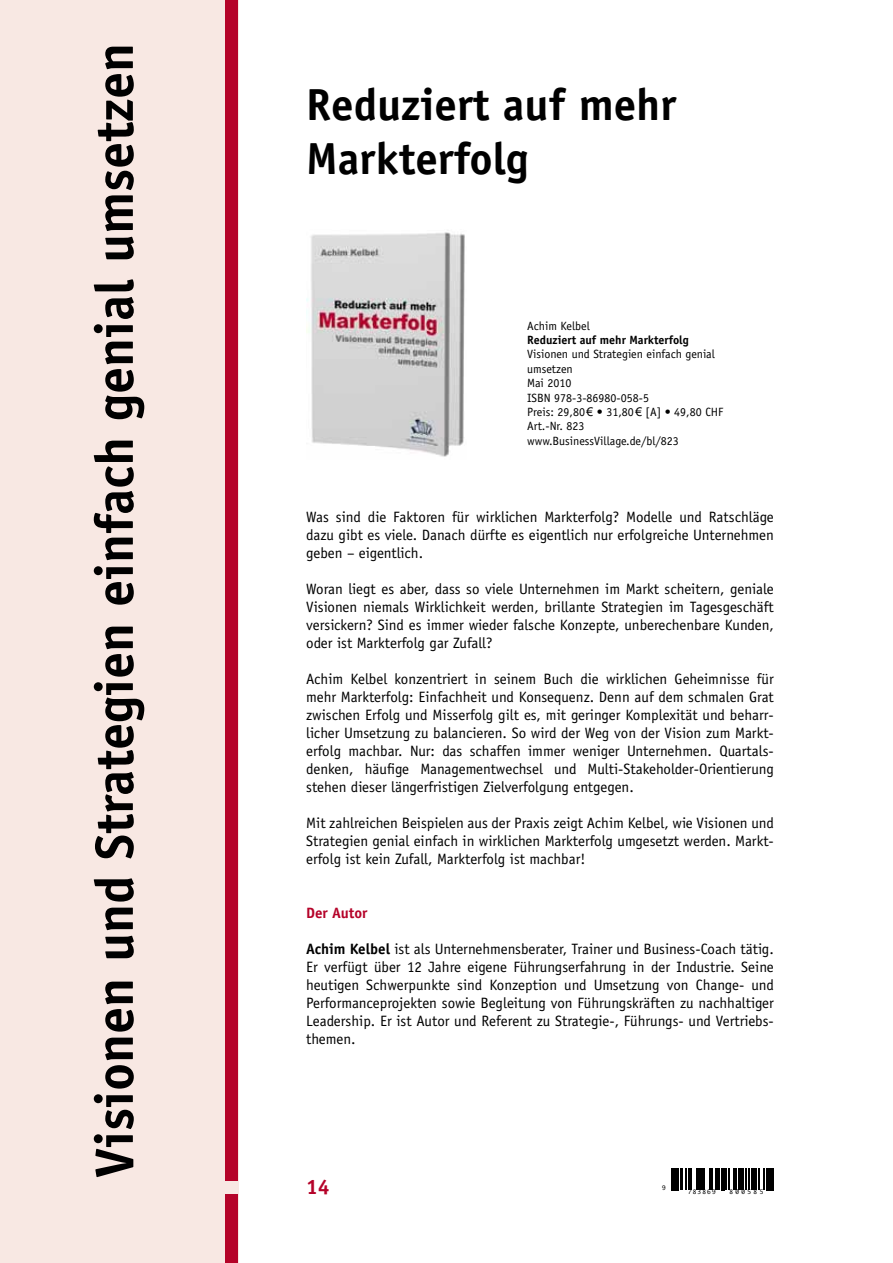
<style>
.page{position:relative;width:893px;height:1263px;background:#fff}
.page>*{position:absolute;margin:0;border:0;box-sizing:border-box;transform-origin:0 0}
.t1{font:700 54px "Officina Sans";color:#000}
.t2{font:700 45px/54px "Officina Sans";color:#000}
.t3{font:700 21px "Officina Sans";color:#b50329}
.t4{font:15px/18px "Officina Sans";color:#000;text-align:justify}
.t5{font:700 15px "Officina Sans";color:#b50329}
.t6{font:12px/14.4px "Officina Sans";color:#000}
.t7{font:700 12px "Officina Sans";color:#000}
.t8{font:6px "Monaco";letter-spacing:.3em;color:#000}
.s1{font-family:"Arial"}
.s2{font-weight:700}
</style>
<div class="page">
<div style="left:0;top:0;width:238px;height:1263px;background:#f8e8e3"></div>
<div style="left:225px;top:0;width:13px;height:1180px;background:#b50329"></div>
<div style="left:225px;top:1194px;width:13px;height:69px;background:#b50329"></div>
<img style="left:306px;top:232px;width:159px;height:225px">
<svg style="left:671px;top:1168px;width:3px;height:22px"></svg>
<hr style="left:676px;top:1168px;width:3px;height:22px;background:#000">
<hr style="left:680px;top:1168px;width:2px;height:21px;background:#000">
<svg style="left:685px;top:1168px;width:12px;height:21px"></svg>
<hr style="left:698px;top:1168px;width:2px;height:21px;background:#000">
<hr style="left:701px;top:1168px;width:4px;height:21px;background:#000">
<svg style="left:709px;top:1168px;width:17px;height:22px"></svg>
<hr style="left:728px;top:1168px;width:2px;height:21px;background:#000">
<hr style="left:733px;top:1168px;width:3px;height:21px;background:#000">
<svg style="left:738px;top:1168px;width:1px;height:21px"></svg>
<hr style="left:740px;top:1168px;width:4px;height:21px;background:#000">
<svg style="left:746px;top:1168px;width:3px;height:21px"></svg>
<hr style="left:751px;top:1168px;width:3px;height:21px;background:#000">
<hr style="left:755px;top:1168px;width:2px;height:21px;background:#000">
<svg style="left:759px;top:1168px;width:5px;height:21px"></svg>
<hr style="left:766px;top:1168px;width:4px;height:22px;background:#000">
<svg style="left:771px;top:1168px;width:3px;height:22px"></svg>
<h1 class="t1" style="left:81px;top:1178px;width:1136px;rotate:-90deg">Visionen und Strategien einfach genial umsetzen</h1>
<h2 class="t2" style="left:306px;top:78px;width:371px">Reduziert auf mehr<br>Markterfolg</h2>
<p class="t6" style="left:527px;top:318px;width:64px">Achim Kelbel</p>
<p class="t7" style="left:527px;top:332px;width:163px">Reduziert auf mehr Markterfolg</p>
<p class="t6" style="left:527px;top:347px;width:198px">Visionen und Strategien einfach genial umsetzen<br>Mai 2010<br>ISBN 978-3-86980-058-5<br>Preis: 29,80<span class="s1">€</span> • 31,80<span class="s1">€</span> [A] • 49,80 CHF<br>Art.-Nr. 823 www.BusinessVillage.de/bl/823</p>
<p class="t4" style="left:306px;top:508px;width:469px">Was sind die Faktoren für wirklichen Markterfolg? Modelle und Ratschläge dazu gibt es viele. Danach dürfte es eigentlich nur erfolgreiche Unternehmen geben – eigentlich.</p>
<p class="t4" style="left:306px;top:580px;width:469px">Woran liegt es aber, dass so viele Unternehmen im Markt scheitern, geniale Visionen niemals Wirklichkeit werden, brillante Strategien im Tagesgeschäft versickern? Sind es immer wieder falsche Konzepte, unberechenbare Kunden, oder ist Markterfolg gar Zufall?</p>
<p class="t4" style="left:306px;top:670px;width:469px">Achim Kelbel konzentriert in seinem Buch die wirklichen Geheimnisse für mehr Markterfolg: Einfachheit und Konsequenz. Denn auf dem schmalen Grat zwischen Erfolg und Misserfolg gilt es, mit geringer Komplexität und beharr&shy;licher Umsetzung zu balancieren. So wird der Weg von der Vision zum Markt&shy;erfolg machbar. Nur: das schaffen immer weniger Unternehmen. Quartals&shy;denken, häufige Managementwechsel und Multi-Stakeholder-Orientierung stehen dieser längerfristigen Zielverfolgung entgegen.</p>
<p class="t4" style="left:306px;top:814px;width:469px">Mit zahlreichen Beispielen aus der Praxis zeigt Achim Kelbel, wie Visionen und Strategien genial einfach in wirklichen Markterfolg umgesetzt werden. Markt&shy;erfolg ist kein Zufall, Markterfolg ist machbar!</p>
<p class="t5" style="left:306px;top:904px;width:63px">Der Autor</p>
<p class="t4" style="left:306px;top:940px;width:469px"><span class="s2">Achim Kelbel</span> ist als Unternehmensberater, Trainer und Business-Coach tätig.<br>Er verfügt über 12 Jahre eigene Führungserfahrung in der Industrie. Seine heutigen Schwerpunkte sind Konzeption und Umsetzung von Change- und Performanceprojekten sowie Begleitung von Führungskräften zu nachhaltiger Leadership. Er ist Autor und Referent zu Strategie-, Führungs- und Vertriebs&shy;themen.</p>
<h3 class="t3" style="left:306px;top:1174px;width:25px">14</h3>
<p class="t8" style="left:662px;top:1184px;width:5px">9</p>
<p class="t8" style="left:688px;top:1188px;width:29px">783869</p>
<p class="t8" style="left:729px;top:1188px;width:35px">800585</p>
</div>
